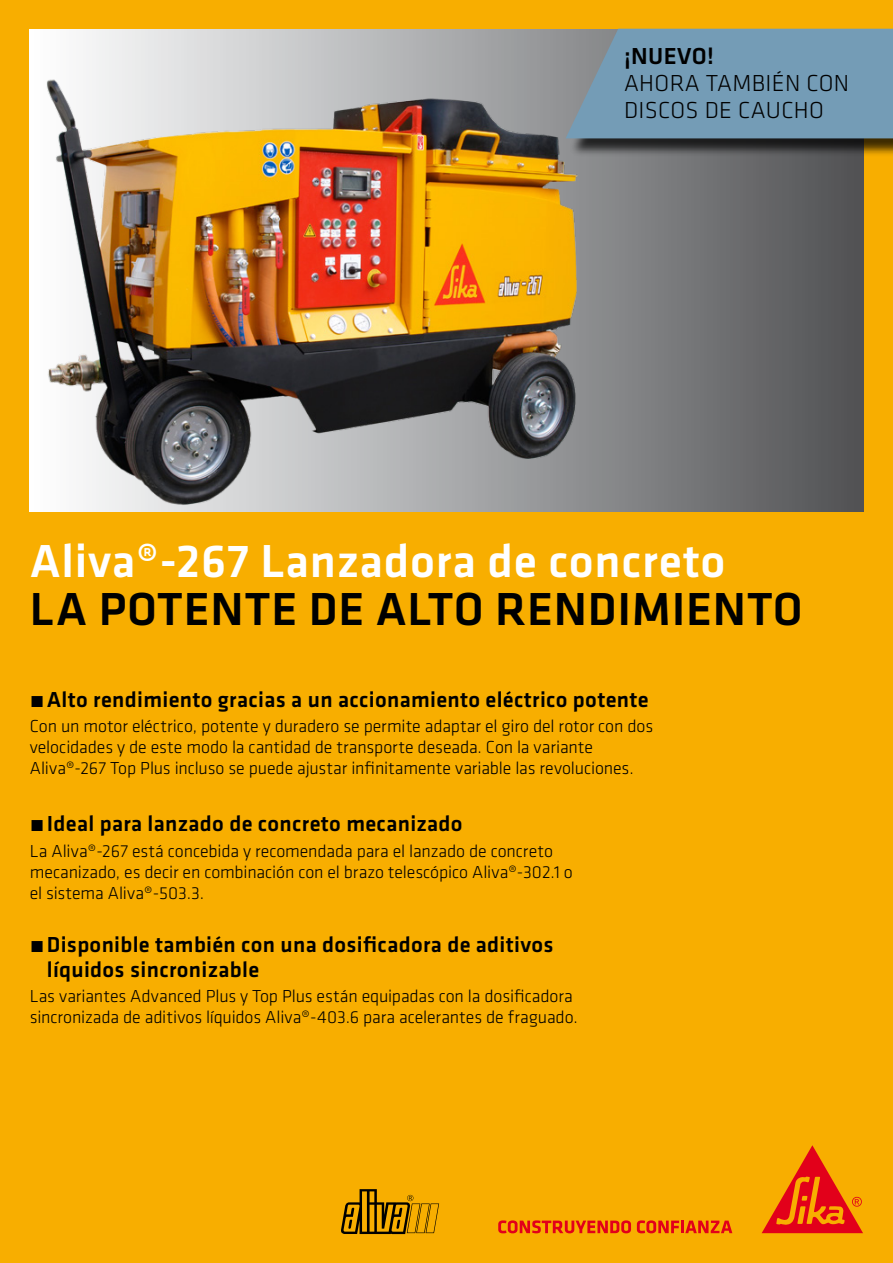
<style>
.page{position:relative;width:893px;height:1263px;background:#f8ae00}
.page>*{position:absolute;margin:0;border:0;box-sizing:border-box;transform-origin:0 0}
.SI_Klavica_Cover_Des{font:500 48px "Klavika";letter-spacing:.015em;color:#fff}
.SI_Klavica_Cover_Des-2{font:500 48px "Klavika";letter-spacing:.015em;color:#000}
.SI_Klavica_Cover_Tit{font:300 24px/27px "Klavika";letter-spacing:.015em;color:#000}
.SI_Klavica_Cover_Tit-2{font:500 24px "Klavika";letter-spacing:.015em;color:#000}
.t1{font:500 22.5px/24.8px "Klavika";letter-spacing:.015em;color:#000}
.SI_Klavika_Cover_Cop{font:300 18px/21px "Klavika";letter-spacing:-.01em;color:#000}
</style>
<div class="page">
<svg style="left:30px;top:30px;width:833px;height:481px;background:#6a6a6c"></svg>
<img style="left:30px;top:38px;width:635px;height:473px">
<svg style="left:341px;top:1189px;width:98px;height:45px"></svg>
<svg style="left:762px;top:1145px;width:101px;height:88px"></svg>
<svg style="left:498px;top:1220px;width:133px;height:13px"></svg>
<svg style="left:637px;top:1220px;width:95px;height:13px"></svg>
<div style="left:569px;top:31px;width:324px;height:126px;background:#000;opacity:.75"></div>
<svg style="left:566px;top:29px;width:327px;height:109px;background:#759ab2"></svg>
<p class="SI_Klavica_Cover_Tit-2" style="left:624px;top:40px;width:91px">¡NUEVO!</p>
<p class="SI_Klavica_Cover_Tit" style="left:624px;top:70px;width:227px">AHORA TAMBIÉN CON<br>DISCOS DE CAUCHO</p>
<p class="SI_Klavica_Cover_Des" style="left:30px;top:528px;width:697px">Aliva®-267 Lanzadora de concreto</p>
<p class="SI_Klavica_Cover_Des-2" style="left:30px;top:576px;width:775px">LA POTENTE DE ALTO RENDIMIENTO</p>
<p class="t1" style="left:30px;top:687px;width:620px">́Alto rendimiento gracias a un accionamiento eléctrico potente</p>
<p class="SI_Klavika_Cover_Cop" style="left:30px;top:716px;width:625px">Con un motor eléctrico, potente y duradero se permite adaptar el giro del rotor con dos velocidades y de este modo la cantidad de transporte deseada. Con la variante<br>Aliva®-267 Top Plus incluso se puede ajustar infinitamente variable las revoluciones.</p>
<p class="t1" style="left:30px;top:811px;width:434px">́Ideal para lanzado de concreto mecanizado</p>
<p class="SI_Klavika_Cover_Cop" style="left:30px;top:840px;width:544px">La Aliva®-267 está concebida y recomendada para el lanzado de concreto mecanizado, es decir en combinación con el brazo telescópico Aliva®-302.1 o el sistema Aliva®-503.3.</p>
<p class="t1" style="left:47px;top:932px;width:508px;text-indent:-17px">́Disponible también con una dosificadora de aditivos líquidos sincronizable</p>
<p class="SI_Klavika_Cover_Cop" style="left:30px;top:985px;width:549px">Las variantes Advanced Plus y Top Plus están equipadas con la dosificadora sincronizada de aditivos líquidos Aliva®-403.6 para acelerantes de fraguado.</p>
</div>
